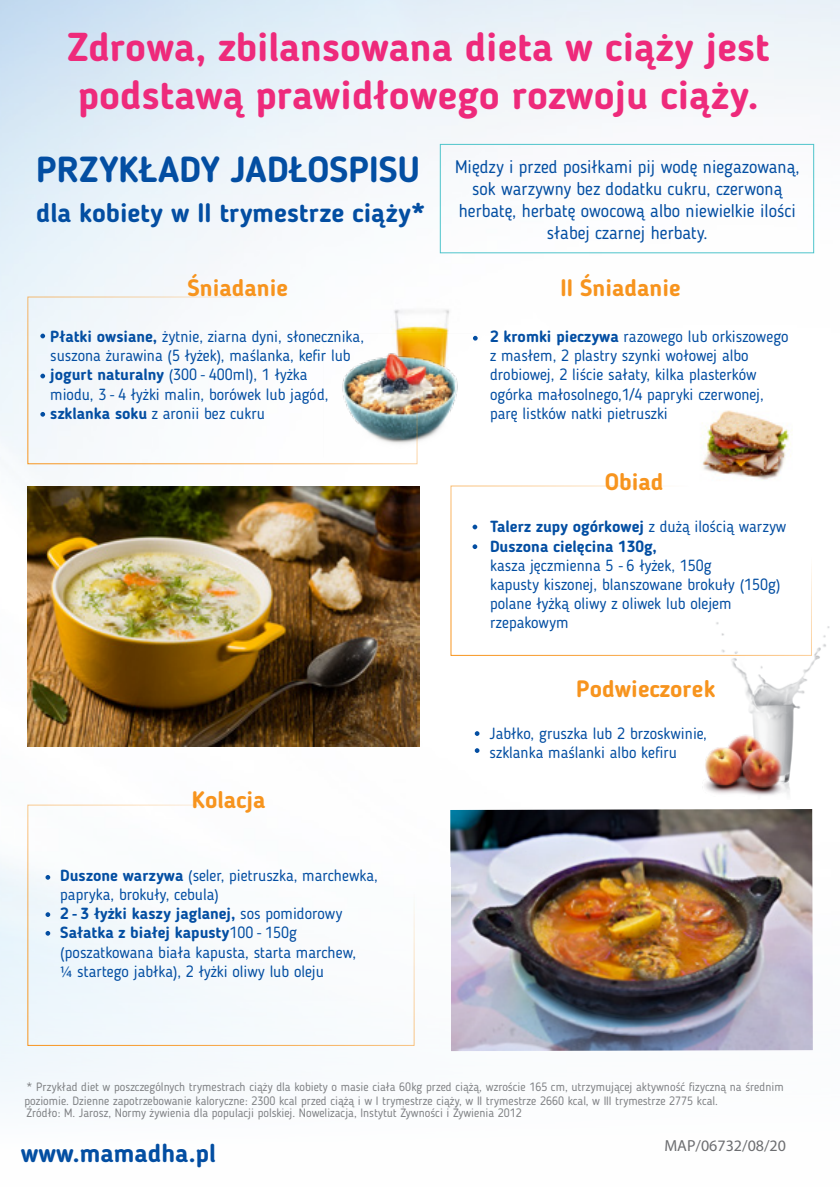
<style>
.page{position:relative;width:840px;height:1191px;background:#fff}
.page>*{position:absolute;margin:0;border:0;box-sizing:border-box;transform-origin:0 0}
.t1{font:700 40px/48px "Blogger Sans";color:#ee2a7b}
.t2{font:700 36px "Blogger Sans";color:#034ea2}
.t3{font:700 26.4px "Blogger Sans";color:#034ea2}
.t4{font:700 25.4px "Blogger Sans";color:#034ea2}
.t5{font:700 23.6px "Blogger Sans";color:#f7941e}
.t6{font:18px/22px "Blogger Sans";color:#034ea2;text-align:center}
.t7{font:16px/19.2px "Blogger Sans";color:#034ea2}
.t8{font:16px "Myriad Pro";color:#6d6e71}
.t9{font:12px/14px "Blogger Sans";color:#808285}
.s1{font-weight:700}
.s2{font-family:"Myriad Pro"}
.s3{font-family:"Myriad Pro";font-weight:700}
</style>
<div class="page">
<img style="left:0;top:0;width:839px;height:807px">
<div style="left:0;top:807px;width:839px;height:384px;background:#fafcfd"></div>
<div style="left:439px;top:144px;width:374px;height:109px;border:1px solid #4ec4cb"></div>
<img style="left:450px;top:809px;width:362px;height:242px">
<svg style="left:472px;top:524px;width:5px;height:5px"></svg>
<svg style="left:472px;top:544px;width:5px;height:5px"></svg>
<svg style="left:45px;top:875px;width:5px;height:4px"></svg>
<svg style="left:45px;top:912px;width:5px;height:5px"></svg>
<svg style="left:45px;top:931px;width:5px;height:4px"></svg>
<img style="left:311px;top:288px;width:222px;height:148px">
<img style="left:322px;top:333px;width:155px;height:125px">
<svg style="left:40px;top:334px;width:5px;height:4px"></svg>
<svg style="left:40px;top:412px;width:5px;height:5px"></svg>
<svg style="left:40px;top:374px;width:5px;height:4px"></svg>
<div style="left:28px;top:297px;width:389px;height:167px;border:1px solid #fff"></div>
<div style="left:450px;top:486px;width:361px;height:169px;border:1px solid #fff"></div>
<svg style="left:472px;top:336px;width:5px;height:4px"></svg>
<img style="left:677px;top:400px;width:135px;height:90px">
<img style="left:704px;top:608px;width:135px;height:192px">
<img style="left:697px;top:730px;width:92px;height:67px">
<div style="left:28px;top:805px;width:386px;height:240px;border:1px solid #fff"></div>
<img style="left:28px;top:486px;width:391px;height:260px">
<svg style="left:474px;top:731px;width:5px;height:5px"></svg>
<svg style="left:474px;top:748px;width:5px;height:5px"></svg>
<h1 class="t1" style="left:67px;top:23px;width:703px">Zdrowa, zbilansowana dieta w ciąży jest podstawą prawidłowego rozwoju ciąży.</h1>
<h2 class="t2" style="left:36px;top:148px;width:385px">PRZYKŁADY JADŁOSPISU</h2>
<h3 class="t3" style="left:36px;top:197px;width:390px">dla kobiety w II trymestrze ciąży*</h3>
<h3 class="t5" style="left:187px;top:274px;width:102px">Śniadanie</h3>
<p class="t7" style="left:50px;top:327px;width:315px"><span class="s1">Płatki owsiane,</span> żytnie, ziarna dyni, słonecznika, suszona żurawina (5 łyżek), maślanka, kefir lub <span class="s1">jogurt naturalny</span> (300 <span class="s2">-</span> 400ml), 1 łyżka<br>miodu, 3 <span class="s2">-</span> 4 łyżki malin, borówek lub jagód, <span class="s1">szklanka soku</span> z aronii bez cukru</p>
<h3 class="t5" style="left:192px;top:786px;width:75px">Kolacja</h3>
<p class="t7" style="left:60px;top:865px;width:319px"><span class="s1">Duszone warzywa</span> (seler, pietruszka, marchewka, papryka, brokuły, cebula)<br><span class="s1">2</span> <span class="s3">-</span> <span class="s1">3 łyżki kaszy jaglanej,</span> sos pomidorowy <span class="s1">Sałatka z białej kapusty</span>100 <span class="s2">-</span> 150g (poszatkowana biała kapusta, starta marchew,<br><span class="s2">¼</span> startego jabłka), 2 łyżki oliwy lub oleju</p>
<p class="t6" style="left:455px;top:155px;width:346px">Między i przed posiłkami pij wodę niegazowaną, sok warzywny bez dodatku cukru, czerwoną herbatę, herbatę owocową albo niewielkie ilości słabej czarnej herbaty.</p>
<h3 class="t5" style="left:560px;top:274px;width:122px">II Śniadanie</h3>
<p class="t7" style="left:490px;top:327px;width:300px"><span class="s1">2 kromki pieczywa</span> razowego lub orkiszowego z masłem, 2 plastry szynki wołowej albo drobiowej, 2 liście sałaty, kilka plasterków ogórka małosolnego,1/4 papryki czerwonej, parę listków natki pietruszki</p>
<h3 class="t5" style="left:604px;top:468px;width:60px">Obiad</h3>
<p class="t7" style="left:490px;top:517px;width:298px"><span class="s1">Talerz zupy ogórkowej</span> z dużą ilością warzyw <span class="s1">Duszona cielęcina 130g,<br></span>kasza jęczmienna 5 <span class="s2">-</span> 6 łyżek, 150g<br>kapusty kiszonej, blanszowane brokuły (150g) polane łyżką oliwy z oliwek lub olejem rzepakowym</p>
<h3 class="t5" style="left:576px;top:674px;width:140px">Podwieczorek</h3>
<p class="t7" style="left:489px;top:723px;width:219px">Jabłko, gruszka lub 2 brzoskwinie, szklanka maślanki albo kefiru</p>
<p class="t9" style="left:24px;top:1079px;width:760px">* Przykład diet w poszczególnych trymestrach ciąży dla kobiety o masie ciała 60kg przed ciążą, wzroście 165 cm, utrzymującej aktywność fizyczną na średnim poziomie. Dzienne zapotrzebowanie kaloryczne: 2300 kcal przed ciążą i w I trymestrze ciąży, w II trymestrze 2660 kcal, w III trymestrze 2775 kcal.</p>
<p class="t9" style="left:26px;top:1105px;width:496px">Źródło: M. Jarosz, Normy żywienia dla populacji polskiej. Nowelizacja, Instytut Żywności i Żywienia 2012</p>
<h3 class="t4" style="left:21px;top:1137px;width:196px">www.mamadha.pl</h3>
<p class="t8" style="left:664px;top:1135px;width:123px">MAP/06732/08/20</p>
</div>
